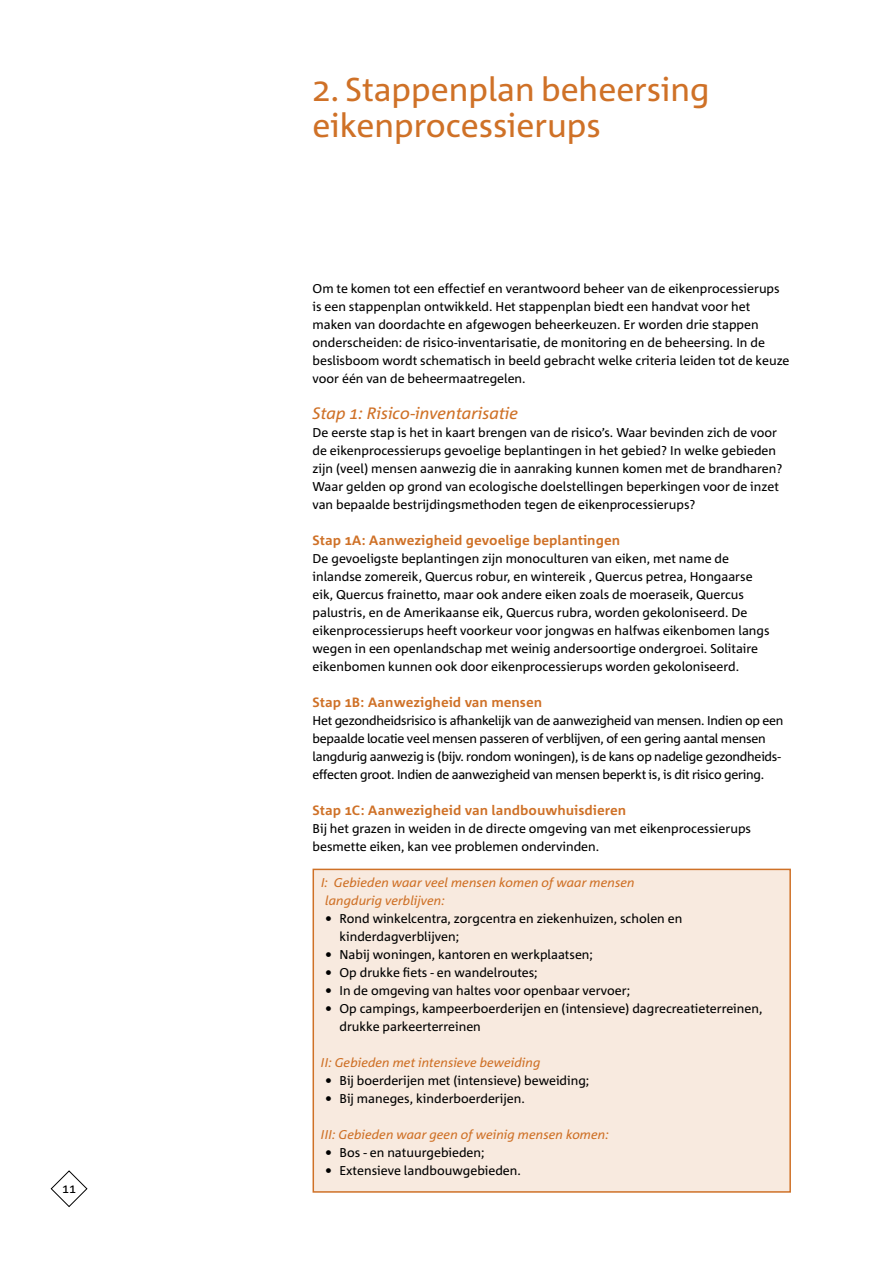
<style>
.page{position:relative;width:893px;height:1263px;background:#fff}
.page>*{position:absolute;margin:0;border:0;box-sizing:border-box;transform-origin:0 0}
.t1{font:33px/36px "Agrofont Normaal";color:#cf7127}
.t2{font:16.5px "Agrofont Normaal Cursief";color:#cf7127}
.t3{font:13.5px "Agrofont Vet";color:#cf7127}
.t4{font:12.75px/18px "Agrofont Normaal";color:#000}
.t5{font:12.75px/18px "Agrofont Normaal";letter-spacing:-.02em;color:#000}
.t6{font:12.75px/18px "Agrofont Normaal Cursief";color:#cf7127}
</style>
<div class="page">
<svg style="left:51px;top:1170px;width:36px;height:37px"></svg>
<div style="left:313px;top:869px;width:478px;height:324px;background:#f8eadf;border:2px solid #cf7127"></div>
<p class="t4" style="left:62px;top:1179px;width:15px">11</p>
<h1 class="t1" style="left:313px;top:73px;width:399px">2. Stappenplan beheersing eikenprocessierups</h1>
<p class="t4" style="left:313px;top:279px;width:478px">Om te komen tot een effectief en verantwoord beheer van de eikenprocessierups is een stappenplan ontwikkeld. Het stappenplan biedt een handvat voor het maken van doordachte en afgewogen beheerkeuzen. Er worden drie stappen onderscheiden: de risico-inventarisatie, de monitoring en de beheersing. In de beslisboom wordt schematisch in beeld gebracht welke criteria leiden tot de keuze voor één van de beheermaatregelen.</p>
<p class="t2" style="left:313px;top:404px;width:207px">Stap 1: Risico-inventarisatie</p>
<p class="t4" style="left:313px;top:423px;width:471px">De eerste stap is het in kaart brengen van de risico’s. Waar bevinden zich de voor de eikenprocessierups gevoelige beplantingen in het gebied? In welke gebieden zijn (veel) mensen aanwezig die in aanraking kunnen komen met de brandharen?<br>Waar gelden op grond van ecologische doelstellingen beperkingen voor de inzet van bepaalde bestrijdingsmethoden tegen de eikenprocessierups?</p>
<p class="t3" style="left:313px;top:533px;width:309px">Stap 1A: Aanwezigheid gevoelige beplantingen</p>
<p class="t4" style="left:313px;top:549px;width:458px">De gevoeligste beplantingen zijn monoculturen van eiken, met name de inlandse zomereik, Quercus robur, en wintereik , Quercus petrea, Hongaarse eik, Quercus frainetto, maar ook andere eiken zoals de moeraseik, Quercus palustris, en de Amerikaanse eik, Quercus rubra, worden gekoloniseerd. De eikenprocessierups heeft voorkeur voor jongwas en halfwas eikenbomen langs wegen in een openlandschap met weinig andersoortige ondergroei. Solitaire eikenbomen kunnen ook door eikenprocessierups worden gekoloniseerd.</p>
<p class="t3" style="left:313px;top:695px;width:231px">Stap 1B: Aanwezigheid van mensen</p>
<p class="t5" style="left:313px;top:711px;width:472px">Het gezondheidsrisico is afhankelijk van de aanwezigheid van mensen. Indien op een bepaalde locatie veel mensen passeren of verblijven, of een gering aantal mensen langdurig aanwezig is (bijv. rondom woningen), is de kans op nadelige gezondheids&shy;effecten groot. Indien de aanwezigheid van mensen beperkt is, is dit risico gering.</p>
<p class="t3" style="left:313px;top:803px;width:315px">Stap 1C: Aanwezigheid van landbouwhuisdieren</p>
<p class="t4" style="left:313px;top:819px;width:440px">Bij het grazen in weiden in de directe omgeving van met eikenprocessierups besmette eiken, kan vee problemen ondervinden.</p>
<p class="t6" style="left:325px;top:873px;width:311px;text-indent:-4px">I: Gebieden waar veel mensen komen of waar mensen langdurig verblijven:</p>
<p class="t4" style="left:340px;top:910px;width:344px;text-indent:-14px">• Rond winkelcentra, zorgcentra en ziekenhuizen, scholen en kinderdagverblijven;</p>
<p class="t4" style="left:325px;top:946px;width:269px">• Nabij woningen, kantoren en werkplaatsen;</p>
<p class="t4" style="left:325px;top:964px;width:214px">• Op drukke fiets - en wandelroutes;</p>
<p class="t4" style="left:325px;top:982px;width:306px">• In de omgeving van haltes voor openbaar vervoer;</p>
<p class="t4" style="left:339px;top:1000px;width:424px;text-indent:-14px">• Op campings, kampeerboerderijen en (intensieve) dagrecreatieterreinen, drukke parkeerterreinen</p>
<p class="t6" style="left:321px;top:1053px;width:221px">II: Gebieden met intensieve beweiding</p>
<p class="t4" style="left:325px;top:1072px;width:266px">• Bij boerderijen met (intensieve) beweiding;</p>
<p class="t4" style="left:325px;top:1090px;width:201px">• Bij maneges, kinderboerderijen.</p>
<p class="t6" style="left:321px;top:1125px;width:289px">III: Gebieden waar geen of weinig mensen komen:</p>
<p class="t4" style="left:325px;top:1144px;width:161px">• Bos - en natuurgebieden;</p>
<p class="t4" style="left:325px;top:1162px;width:197px">• Extensieve landbouwgebieden.</p>
</div>
